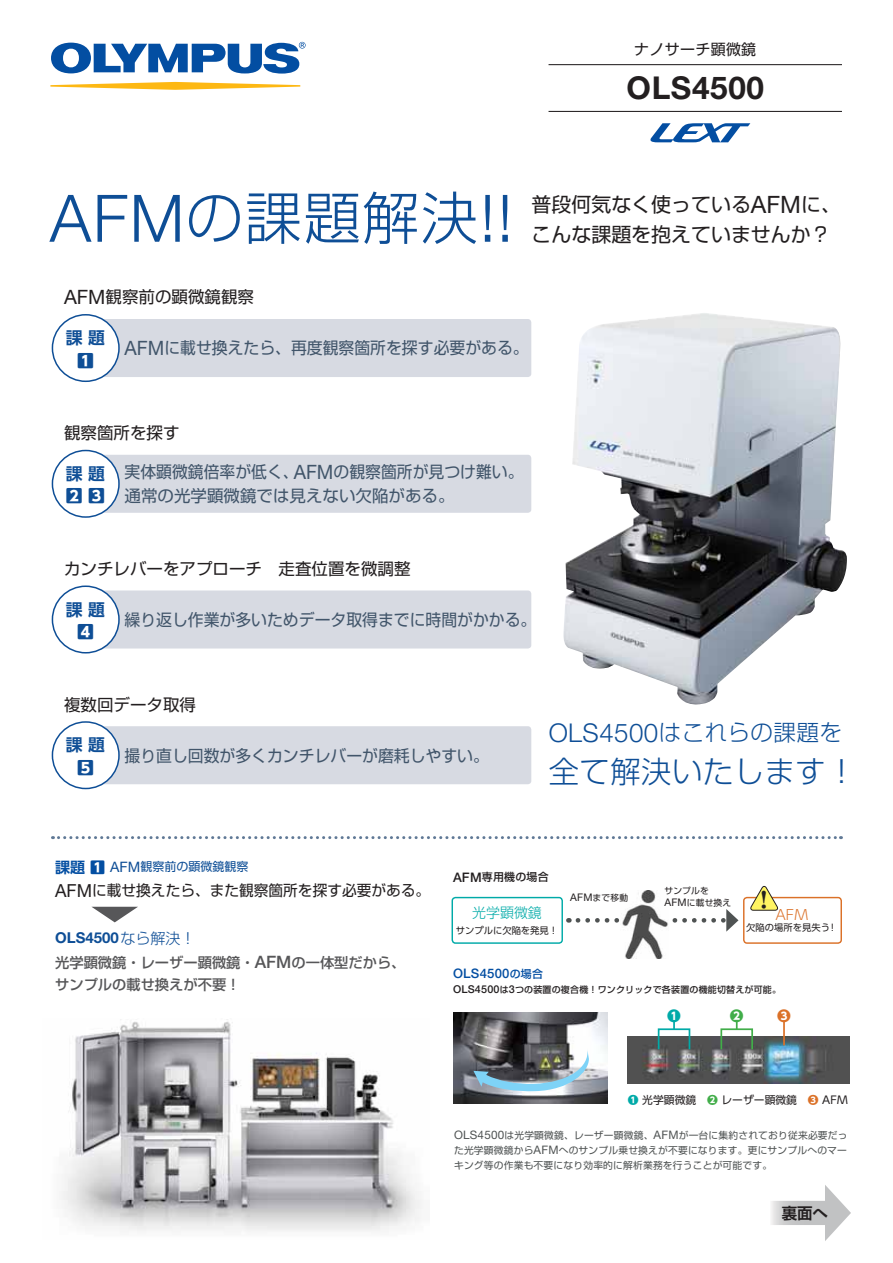
<style>
.page{position:relative;width:893px;height:1263px;background:#fff}
.page>*{position:absolute;margin:0;border:0;box-sizing:border-box;transform-origin:0 0}
.t1{font:300 65.55px "Helvetica Neue LT Std";color:#0e4e96}
.t2{font:700 31.5px "Helvetica Neue LT Std";letter-spacing:.02em;color:#231f20}
.t3{font:30.3px "Shin Go Pro Light 90 msp RKSJ H";letter-spacing:.02em;color:#0e4e96}
.t4{font:25.5px "Shin Go Pro Regular 90 msp RKSJ H";color:#575759;scale:2 1}
.t5{font:22.5px "Shin Go Pro Light 90 msp RKSJ H";letter-spacing:.02em;color:#0e4e96}
.t6{font:22.5px "Ryumin Pro Ultra 90 msp RKSJ H";color:#231f20}
.t7{font:19.95px "Shin Go Pro Regular 90 msp RKSJ H";color:#231f20}
.t8{font:16.8px "UD Shin Go Pro De Bold 90 msp RKSJ H";color:#0e4e96}
.t9{font:16.8px "UD Shin Go Pro Heavy 90 msp RKSJ H";color:#0e4e96}
.t10{font:16.5px/24px "Shin Go Pro Regular 90 msp RKSJ H";color:#41556a;scale:.96 1}
.t11{font:16.5px "Shin Go Pro Regular 90 msp RKSJ H";color:#231f20}
.t12{font:15.45px "Shin Go Pro De Bold 90 msp RKSJ H";color:#231f20}
.t13{font:15px "Shin Go Pro Regular 90 msp RKSJ H";color:#231f20}
.t14{font:700 15px "Helvetica Neue LT Pro";color:#0e4e96}
.t15{font:15px "Shin Go Pro Regular 90 msp RKSJ H";letter-spacing:.02em;color:#231f20}
.t16{font:14.25px/22.5px "Shin Go Pro Medium 90 msp RKSJ H";color:#575759}
.t17{font:13.95px "UD Shin Go Pro Light 90 msp RKSJ H";color:#00aaa8}
.t18{font:13.95px "UD Shin Go Pro Light 90 msp RKSJ H";color:#db7128}
.t19{font:13.65px "UD Shin Go Pro Heavy 90 msp RKSJ H";color:#00aaa8}
.t20{font:13.65px "UD Shin Go Pro Heavy 90 msp RKSJ H";color:#41ad49}
.t21{font:13.65px "UD Shin Go Pro Heavy 90 msp RKSJ H";color:#db7128}
.t22{font:500 13.2px "Helvetica Neue LT Std";letter-spacing:.015em;color:#034ea2}
.t23{font:12px "Shin Go Pro Regular 90 msp RKSJ H";color:#0e4e96}
.t24{font:10.95px "Shin Go Pro Medium 90 msp RKSJ H";letter-spacing:.02em;color:#231f20}
.t25{font:10.8px "UD Shin Go Pro Regular 90 msp RKSJ H";color:#231f20}
.t26{font:9.75px/15px "Shin Go Pro Regular 90 msp RKSJ H";letter-spacing:.02em;color:#4f5353;text-align:justify}
.t27{font:9.3px "UD Shin Go Pro Regular 90 msp RKSJ H";color:#231f20}
.t28{font:9px "Shin Go Pro Medium 90 msp RKSJ H";letter-spacing:.02em;color:#231f20}
.t29{font:8.7px/11.7px "Shin Go Pro Regular 90 msp RKSJ H";letter-spacing:.02em;color:#231f20}
.s1{font-family:"Shin Go Pro Light 90 msp RKSJ H";font-weight:400;font-size:57px}
.s2{font-family:"Helvetica Neue LT Std";font-size:24px}
.s3{font-family:"Helvetica Neue LT Std";font-size:19.8px}
.s4{font-family:"Helvetica Neue LT Std";font-weight:300;font-size:25.8px}
.s5{font-family:"UD Shin Go Pro De Bold 90 msp RKSJ H";font-size:15px;color:#034ea2}
.s6{font-family:"UD Shin Go Pro Heavy 90 msp RKSJ H";font-size:15px;color:#034ea2}
.s7{font-family:"Helvetica Neue LT Std";font-size:14.4px}
.s8{font-family:"Helvetica Neue LT Std";font-size:18px}
.s9{font-family:"Shin Go Pro Light 90 msp RKSJ H";font-weight:400}
.s10{font-family:"Helvetica Neue LT Std";font-weight:500;font-size:17.1px}
.s11{font-family:"Helvetica Neue LT Std";font-weight:500;font-size:13.2px}
.s12{font-family:"Helvetica Neue LT Std";font-size:10.5px}
.s13{font-family:"Shin Go Pro Medium 90 msp RKSJ H";font-weight:400;font-size:10.95px}
.s14{font-family:"Helvetica Neue LT Std";font-weight:500;font-size:10.8px}
.s15{font-family:"UD Shin Go Pro Heavy 90 msp RKSJ H";color:#00aaa8}
.s16{font-family:"UD Shin Go Pro Heavy 90 msp RKSJ H";color:#41ad49}
.s17{font-family:"UD Shin Go Pro Heavy 90 msp RKSJ H";color:#db7128}
.s18{font-family:"Helvetica Neue LT Std";font-size:11.7px}
</style>
<div class="page">
<svg style="left:771px;top:1185px;width:80px;height:56px"></svg>
<svg style="left:50px;top:82px;width:250px;height:8px"></svg>
<svg style="left:51px;top:42px;width:255px;height:32px"></svg>
<hr style="left:548px;top:64px;width:294px;height:1px;background:#231f20">
<hr style="left:548px;top:111px;width:294px;height:1px;background:#231f20">
<svg style="left:52px;top:836px;width:789px;height:3px"></svg>
<img style="left:628px;top:1037px;width:221px;height:46px">
<div style="left:658px;top:1028px;width:32px;height:22px;border:2px solid #00aaa8"></div>
<div style="left:720px;top:1028px;width:33px;height:22px;border:2px solid #41ad49"></div>
<hr style="left:783px;top:1020px;width:2px;height:25px;background:#db7128">
<svg style="left:673px;top:1020px;width:2px;height:10px"></svg>
<img style="left:453px;top:1012px;width:155px;height:92px">
<svg style="left:473px;top:1049px;width:117px;height:43px;background:#78888f"></svg>
<img style="left:61px;top:1019px;width:361px;height:213px">
<svg style="left:650px;top:123px;width:100px;height:19px"></svg>
<img style="left:563px;top:313px;width:284px;height:392px">
<div style="left:86px;top:455px;width:445px;height:58px;background:#d7dae2;border-radius:3px"></div>
<div style="left:52px;top:451px;width:67px;height:66px;background:#fff;border-radius:50%"></div>
<div style="left:52px;top:450px;width:68px;height:68px;border:2px solid #0e4e96;border-radius:50%"></div>
<div style="left:86px;top:591px;width:445px;height:58px;background:#d7dae2;border-radius:3px"></div>
<div style="left:52px;top:586px;width:67px;height:67px;background:#fff;border-radius:50%"></div>
<div style="left:52px;top:586px;width:68px;height:68px;border:2px solid #0e4e96;border-radius:50%"></div>
<div style="left:86px;top:726px;width:445px;height:58px;background:#d7dae2;border-radius:3px"></div>
<div style="left:52px;top:722px;width:67px;height:67px;background:#fff;border-radius:50%"></div>
<div style="left:52px;top:721px;width:68px;height:68px;border:2px solid #0e4e96;border-radius:50%"></div>
<div style="left:86px;top:319px;width:445px;height:58px;background:#d7dae2;border-radius:3px"></div>
<div style="left:52px;top:315px;width:67px;height:66px;background:#fff;border-radius:50%"></div>
<div style="left:52px;top:314px;width:68px;height:68px;border:2px solid #0e4e96;border-radius:50%"></div>
<div style="left:451px;top:897px;width:112px;height:47px;border:1px solid #00aaa8;border-radius:3px"></div>
<div style="left:743px;top:897px;width:99px;height:47px;border:1px solid #db7128;border-radius:3px"></div>
<svg style="left:578px;top:909px;width:160px;height:23px"></svg>
<img style="left:621px;top:890px;width:48px;height:69px">
<svg style="left:750px;top:886px;width:28px;height:25px"></svg>
<p class="t15" style="left:634px;top:44px;width:124px">ナノサーチ顕微鏡</p>
<h2 class="t2" style="left:626px;top:69px;width:139px">OLS4500</h2>
<h1 class="t1" style="left:50px;top:181px;width:465px">AFM<span class="s1">の課題解決</span>!!</h1>
<p class="t7" style="left:531px;top:197px;width:311px">普段何気なく使っている<span class="s2">AFM</span>に、</p>
<p class="t7" style="left:531px;top:227px;width:301px">こんな課題を抱えていませんか？</p>
<p class="t11" style="left:64px;top:291px;width:191px"><span class="s3">AFM</span>観察前の顕微鏡観察</p>
<p class="t8" style="left:66px;top:332px;width:41px">課 題</p>
<p class="t9" style="left:77px;top:354px;width:18px">1</p>
<p class="t10" style="left:125px;top:338px;width:422px"><span class="s3">AFM</span>に載せ換えたら、再度観察箇所を探す必要がある。</p>
<p class="t11" style="left:64px;top:427px;width:117px">観察箇所を探す</p>
<p class="t8" style="left:66px;top:467px;width:41px">課 題</p>
<p class="t9" style="left:66px;top:490px;width:41px">2 3</p>
<p class="t10" style="left:125px;top:462px;width:417px">実体顕微鏡倍率が低く、<span class="s3">AFM</span>の観察箇所が見つけ難い。通常の光学顕微鏡では見えない欠陥がある。</p>
<p class="t11" style="left:64px;top:563px;width:348px">カンチレバーをアプローチ　走査位置を微調整</p>
<p class="t8" style="left:66px;top:603px;width:41px">課 題</p>
<p class="t9" style="left:77px;top:626px;width:18px">4</p>
<p class="t10" style="left:125px;top:610px;width:430px">繰り返し作業が多いためデータ取得までに時間がかかる。</p>
<p class="t11" style="left:64px;top:698px;width:133px">複数回データ取得</p>
<p class="t8" style="left:66px;top:739px;width:41px">課 題</p>
<p class="t9" style="left:77px;top:761px;width:18px">5</p>
<p class="t10" style="left:125px;top:746px;width:381px">撮り直し回数が多くカンチレバーが磨耗しやすい。</p>
<h3 class="t5" style="left:549px;top:724px;width:295px"><span class="s4">OLS4500</span>はこれらの課題を</h3>
<h3 class="t3" style="left:549px;top:760px;width:309px">全て解決いたします！</h3>
<p class="t23" style="left:55px;top:862px;width:195px"><span class="s5">課題</span> <span class="s6">1</span> <span class="s7">AFM</span>観察前の顕微鏡観察</p>
<p class="t13" style="left:55px;top:885px;width:377px"><span class="s8">AFM</span>に載せ換えたら、また観察箇所を探す必要がある。</p>
<h3 class="t4" style="left:140px;top:923px;width:27px;rotate:-180deg">▲</h3>
<p class="t14" style="left:55px;top:929px;width:142px">OLS4500<span class="s9">なら解決！</span></p>
<p class="t16" style="left:55px;top:953px;width:352px">光学顕微鏡・レーザー顕微鏡・<span class="s10">AFM</span>の一体型だから、サンプルの載せ換えが不要！</p>
<p class="t24" style="left:453px;top:873px;width:97px"><span class="s11">AFM</span>専用機の場合</p>
<p class="t17" style="left:472px;top:908px;width:71px">光学顕微鏡</p>
<p class="t27" style="left:456px;top:927px;width:104px">サンプルに欠陥を発見！</p>
<p class="t29" style="left:570px;top:893px;width:59px"><span class="s12">AFM</span>まで移動</p>
<p class="t29" style="left:664px;top:886px;width:68px">サンプルを<br><span class="s12">AFM</span>に載せ換え</p>
<h3 class="t6" style="left:767px;top:911px;width:9px;rotate:-180deg">¡</h3>
<p class="t18" style="left:775px;top:910px;width:34px">AFM</p>
<p class="t27" style="left:746px;top:924px;width:92px">欠陥の場所を見失う！</p>
<p class="t22" style="left:453px;top:966px;width:92px">OLS4500<span class="s13">の場合</span></p>
<p class="t28" style="left:453px;top:986px;width:330px"><span class="s14">OLS4500</span>は<span class="s14">3</span>つの装置の複合機！ワンクリックで各装置の機能切替えが可能。</p>
<p class="t19" style="left:667px;top:1011px;width:15px">❶</p>
<p class="t20" style="left:730px;top:1011px;width:15px">❷</p>
<p class="t21" style="left:777px;top:1011px;width:15px">❸</p>
<p class="t25" style="left:628px;top:1096px;width:221px"><span class="s15">❶</span> 光学顕微鏡　<span class="s16">❷</span> レーザー顕微鏡　<span class="s17">❸</span> AFM</p>
<p class="t26" style="left:454px;top:1129px;width:395px"><span class="s18">OLS4500</span>は光学顕微鏡、レーザー顕微鏡、<span class="s18">AFM</span>が一台に集約されており従来必要だった光学顕微鏡から<span class="s18">AFM</span>へのサンプル乗せ換えが不要になります。更にサンプルへのマーキング等の作業も不要になり効率的に解析業務を行うことが可能です。</p>
<p class="t12" style="left:782px;top:1207px;width:48px">裏面へ</p>
</div>
